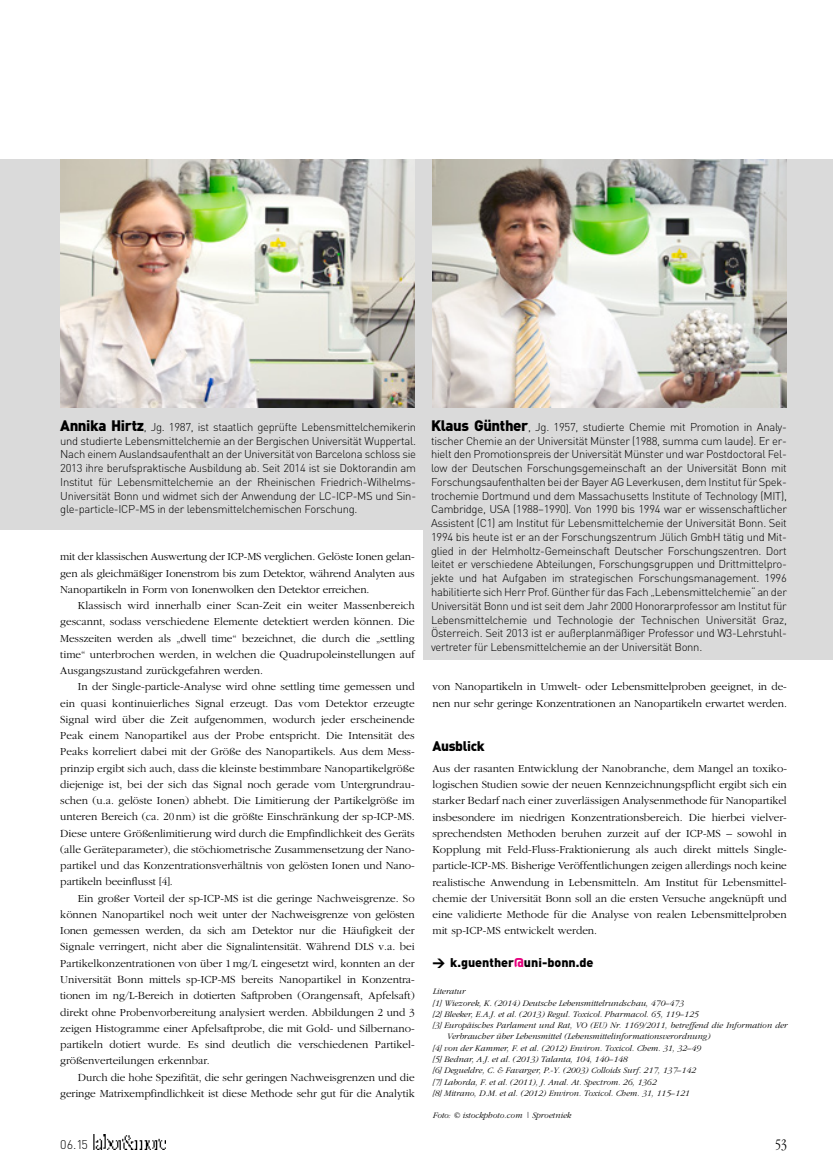
<style>
.page{position:relative;width:833px;height:1170px;background:#fff}
.page>*{position:absolute;margin:0;border:0;box-sizing:border-box;transform-origin:0 0}
.t1{font:300 condensed 15px "Garamond";color:#000}
.t2{font:900 13.75px "DIN Pro";letter-spacing:-.025em;color:#000}
.t3{font:900 12.5px "DIN Pro";color:#000}
.t4{font:300 12.5px "DIN";color:#000}
.t5{font:300 11.25px/16.2px "Garamond";letter-spacing:-.005em;color:#000;text-align:justify}
.t6{font:300 11.25px/13.8px "DIN Pro";letter-spacing:-.025em;color:#000;text-align:justify}
.t7{font:italic 300 8.75px "Garamond";color:#000}
.s1{font-family:"DIN";font-weight:900;font-size:15px}
.s2{font-family:"DIN"}
.s3{color:#e5007d}
</style>
<div class="page">
<img style="left:93px;top:1134px;width:72px;height:15px">
<div style="left:423px;top:514px;width:410px;height:145px;background:#dadada"></div>
<div style="left:0;top:159px;width:833px;height:371px;background:#dadada"></div>
<img style="left:60px;top:159px;width:355px;height:248px">
<img style="left:432px;top:159px;width:355px;height:248px">
<p class="t6" style="left:60px;top:419px;width:357px"><span class="s1">Annika Hirtz</span>, Jg. 1987, ist staatlich geprüfte Lebensmittelchemikerin und studierte Lebensmittelchemie an der Bergischen Universität Wuppertal.<br>Nach einem Auslandsaufenthalt an der Universität von Barcelona schloss sie 2013 ihre berufspraktische Ausbildung ab. Seit 2014 ist sie Doktorandin am Institut für Lebensmittelchemie an der Rheinischen Friedrich-Wilhelms-Universität Bonn und widmet sich der Anwendung der LC-ICP-MS und Sin&shy;gle-particle-ICP-MS in der lebensmittelchemischen Forschung.</p>
<p class="t6" style="left:431px;top:419px;width:357px"><span class="s1">Klaus Günther</span>, Jg. 1957, studierte Chemie mit Promotion in Analy&shy;tischer Chemie an der Universität Münster (1988, summa cum laude). Er er&shy;hielt den Promotionspreis der Universität Münster und war Postdoctoral Fel&shy;low der Deutschen Forschungsgemeinschaft an der Universität Bonn mit Forschungsaufenthalten bei der Bayer AG Leverkusen, dem Institut für Spek&shy;trochemie Dortmund und dem Massachusetts Institute of Technology (MIT), Cambridge, USA (1988–1990). Von 1990 bis 1994 war er wissenschaftlicher Assistent (C1) am Institut für Lebensmittelchemie der Universität Bonn. Seit 1994 bis heute ist er an der Forschungszentrum Jülich GmbH tätig und Mit&shy;glied in der Helmholtz-Gemeinschaft Deutscher Forschungszentren. Dort leitet er verschiedene Abteilungen, Forschungsgruppen und Drittmittelpro&shy;jekte und hat Aufgaben im strategischen Forschungsmanagement. 1996 habilitierte sich Herr Prof. Günther für das Fach „Lebensmittelchemie“ an der Universität Bonn und ist seit dem Jahr 2000 Honorarprofessor am Institut für Lebensmittelchemie und Technologie der Technischen Universität Graz, Österreich. Seit 2013 ist er außerplanmäßiger Professor und W3-Lehrstuhl&shy;vertreter für Lebensmittelchemie an der Universität Bonn.</p>
<p class="t5" style="left:60px;top:548px;width:356px">mit der klassischen Auswertung der ICP-MS verglichen. Gelöste Ionen gelan&shy;gen als gleichmäßiger Ionenstrom bis zum Detektor, während Analyten aus Nanopartikeln in Form von Ionenwolken den Detektor erreichen.</p>
<p class="t5" style="left:60px;top:597px;width:356px;text-indent:18px">Klassisch wird innerhalb einer Scan-Zeit ein weiter Massenbereich gescannt, sodass verschiedene Elemente detektiert werden können. Die Messzeiten werden als „dwell time“ bezeichnet, die durch die „settling time“ unterbrochen werden, in welchen die Quadrupoleinstellungen auf Ausgangszustand zurückgefahren werden.</p>
<p class="t5" style="left:60px;top:678px;width:356px;text-indent:18px">In der Single-particle-Analyse wird ohne settling time gemessen und ein quasi kontinuierliches Signal erzeugt. Das vom Detektor erzeugte Signal wird über die Zeit aufgenommen, wodurch jeder erscheinende Peak einem Nanopartikel aus der Probe entspricht. Die Intensität des Peaks korreliert dabei mit der Größe des Nanopartikels. Aus dem Mess&shy;prinzip ergibt sich auch, dass die kleinste bestimmbare Nanopartikelgröße diejenige ist, bei der sich das Signal noch gerade vom Untergrundrau&shy;schen (u.a. gelöste Ionen) abhebt. Die Limitierung der Partikelgröße im unteren Bereich (ca. 20nm) ist die größte Einschränkung der sp-ICP-MS.<br>Diese untere Größenlimitierung wird durch die Empfindlichkeit des Geräts (alle Geräteparameter), die stöchiometrische Zusammensetzung der Nano&shy;partikel und das Konzentrationsverhältnis von gelösten Ionen und Nano&shy;partikeln beeinflusst [4].</p>
<p class="t5" style="left:60px;top:890px;width:356px;text-indent:18px">Ein großer Vorteil der sp-ICP-MS ist die geringe Nachweisgrenze. So können Nanopartikel noch weit unter der Nachweisgrenze von gelösten Ionen gemessen werden, da sich am Detektor nur die Häufigkeit der Signale verringert, nicht aber die Signalintensität. Während DLS v.a. bei Partikelkonzentrationen von über 1mg/L eingesetzt wird, konnten an der Universität Bonn mittels sp-ICP-MS bereits Nanopartikel in Konzentra&shy;tionen im ng/L-Bereich in dotierten Saftproben (Orangensaft, Apfelsaft) direkt ohne Probenvorbereitung analysiert werden. Abbildungen 2 und 3 zeigen Histogramme einer Apfelsaftprobe, die mit Gold- und Silbernano&shy;partikeln dotiert wurde. Es sind deutlich die verschiedenen Partikel&shy;größenverteilungen erkennbar.</p>
<p class="t5" style="left:60px;top:1068px;width:356px;text-align:right">Durch die hohe Spezifität, die sehr geringen Nachweisgrenzen und die geringe Matrixempfindlichkeit ist diese Methode sehr gut für die Analytik</p>
<p class="t5" style="left:432px;top:678px;width:356px">von Nanopartikeln in Umwelt- oder Lebensmittelproben geeignet, in de&shy;nen nur sehr geringe Konzentrationen an Nanopartikeln erwartet werden.</p>
<p class="t2" style="left:432px;top:736px;width:54px">Ausblick</p>
<p class="t5" style="left:432px;top:760px;width:356px">Aus der rasanten Entwicklung der Nanobranche, dem Mangel an toxiko&shy;logischen Studien sowie der neuen Kennzeichnungspflicht ergibt sich ein starker Bedarf nach einer zuverlässigen Analysenmethode für Nanopartikel insbesondere im niedrigen Konzentrationsbereich. Die hierbei vielver&shy;sprechendsten Methoden beruhen zurzeit auf der ICP-MS – sowohl in Kopplung mit Feld-Fluss-Fraktionierung als auch direkt mittels Single&shy;particle-ICP-MS. Bisherige Veröffentlichungen zeigen allerdings noch keine realistische Anwendung in Lebensmitteln. Am Institut für Lebensmittel&shy;chemie der Universität Bonn soll an die ersten Versuche angeknüpft und eine validierte Methode für die Analyse von realen Lebensmittelproben mit sp-ICP-MS entwickelt werden.</p>
<p class="t3" style="left:432px;top:953px;width:163px"><span class="s2">&gt;</span> k.guenther<span class="s3">@</span>uni-bonn.de</p>
<p class="t7" style="left:432px;top:986px;width:34px">Literatur</p>
<p class="t7" style="left:432px;top:998px;width:253px">[1] Wiezorek, K. (2014) Deutsche Lebensmittelrundschau, 470–473</p>
<p class="t7" style="left:432px;top:1009px;width:267px">[2] Bleeker, E.A.J. et al. (2013) Regul. Toxicol. Pharmacol. 65, 119–125</p>
<p class="t7" style="left:432px;top:1020px;width:356px">[3] Europäisches Parlament und Rat, VO (EU) Nr. 1169/2011, betreffend die Information der</p>
<p class="t7" style="left:446px;top:1031px;width:265px">Verbraucher über Lebensmittel (Lebensmittelinformationsverordnung)</p>
<p class="t7" style="left:432px;top:1043px;width:270px">[4] von der Kammer, F. et al. (2012) Environ. Toxicol. Chem. 31, 32–49</p>
<p class="t7" style="left:432px;top:1054px;width:196px">[5] Bednar, A.J. et al. (2013) Talanta, 104, 140–148</p>
<p class="t7" style="left:432px;top:1065px;width:265px">[6] Degueldre, C. &amp; Favarger, P.-Y. (2003) Colloids Surf. 217, 137–142</p>
<p class="t7" style="left:432px;top:1076px;width:225px">[7] Laborda, F. et al. (2011), J. Anal. At. Spectrom. 26, 1362</p>
<p class="t7" style="left:432px;top:1088px;width:258px">[8] Mitrano, D.M. et al. (2012) Environ. Toxicol. Chem. 31, 115–121</p>
<p class="t7" style="left:432px;top:1110px;width:140px">Foto: © istockphoto.com | Sproetniek</p>
<p class="t4" style="left:60px;top:1136px;width:29px">06.15</p>
<h1 class="t1" style="left:775px;top:1136px;width:13px">53</h1>
</div>
